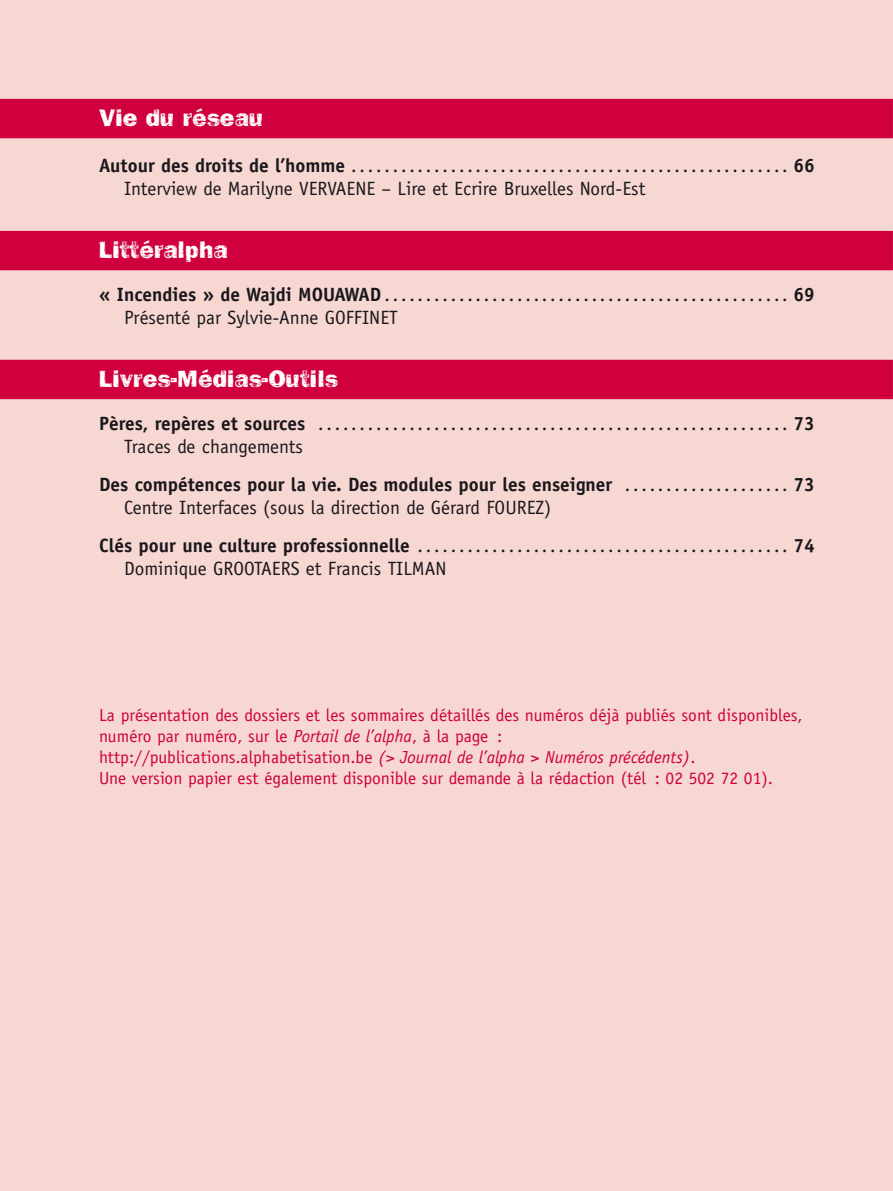
<style>
.page{position:relative;width:893px;height:1191px;background:#f6d7d2}
.page>*{position:absolute;margin:0;border:0;box-sizing:border-box;transform-origin:0 0}
.t1{font:24.5px "Frankie";color:#fff}
.t2{font:19.25px "Officina Sans";color:#1a171c}
.t3{font:700 19.25px/38px "Officina Sans";color:#1a171c}
.t4{font:17.5px/21px "Officina Sans";color:#cf003d}
.t5{font:700 14px "Officina Sans";color:#1a171c}
.s1{font-size:19.25px}
.s2{font-weight:400}
.s3{font-size:14px}
.s4{font-style:italic}
</style>
<div class="page">
<div style="left:0;top:99px;width:893px;height:39px;background:#cf003d"></div>
<div style="left:0;top:231px;width:893px;height:39px;background:#cf003d"></div>
<div style="left:0;top:360px;width:893px;height:39px;background:#cf003d"></div>
<h1 class="t1" style="left:99px;top:103px;width:166px">Vie du réseau</h1>
<p class="t5" style="left:99px;top:158px;width:717px"><span class="s1">Autour des droits de l’homme</span> . . . . . . . . . . . . . . . . . . . . . . . . . . . . . . . . . . . . . . . . . . . . . . . . . . . . <span class="s1">66</span></p>
<h2 class="t2" style="left:124px;top:177px;width:523px">Interview de Marilyne VERVAENE – Lire et Ecrire Bruxelles Nord-Est</h2>
<h1 class="t1" style="left:99px;top:235px;width:130px">Littéralpha</h1>
<p class="t5" style="left:99px;top:287px;width:717px"><span class="s1">« Incendies » de Wajdi MOUAWAD</span> . . . . . . . . . . . . . . . . . . . . . . . . . . . . . . . . . . . . . . . . . . . . . . . . <span class="s1">69</span></p>
<h2 class="t2" style="left:124px;top:306px;width:275px">Présenté par Sylvie-Anne GOFFINET</h2>
<h1 class="t1" style="left:99px;top:364px;width:240px">Livres-Médias-Outils</h1>
<p class="t5" style="left:99px;top:416px;width:717px"><span class="s1">Pères, repères et sources</span> . . . . . . . . . . . . . . . . . . . . . . . . . . . . . . . . . . . . . . . . . . . . . . . . . . . . . . . . <span class="s1">73</span></p>
<h2 class="t3" style="left:99px;top:427px;width:717px;text-indent:25px"><span class="s2">Traces de changements<br></span>Des compétences pour la vie. Des modules pour les enseigner <span class="s3">. . . . . . . . . . . . . . . . . . .</span> 73</h2>
<h2 class="t2" style="left:124px;top:496px;width:429px">Centre Interfaces (sous la direction de Gérard FOUREZ)</h2>
<p class="t5" style="left:99px;top:538px;width:717px"><span class="s1">Clés pour une culture professionnelle</span> . . . . . . . . . . . . . . . . . . . . . . . . . . . . . . . . . . . . . . . . . . . . <span class="s1">74</span></p>
<h2 class="t2" style="left:124px;top:557px;width:324px">Dominique GROOTAERS et Francis TILMAN</h2>
<p class="t4" style="left:99px;top:704px;width:705px">La présentation des dossiers et les sommaires détaillés des numéros déjà publiés sont disponibles, numéro par numéro, sur le <span class="s4">Portail de l’alpha</span>, à la page :<br>http://publications.alphabetisation.be <span class="s4">(&gt; Journal de l’alpha &gt; Numéros précédents)</span>.<br>Une version papier est également disponible sur demande à la rédaction (tél : 02 502 72 01).</p>
</div>
